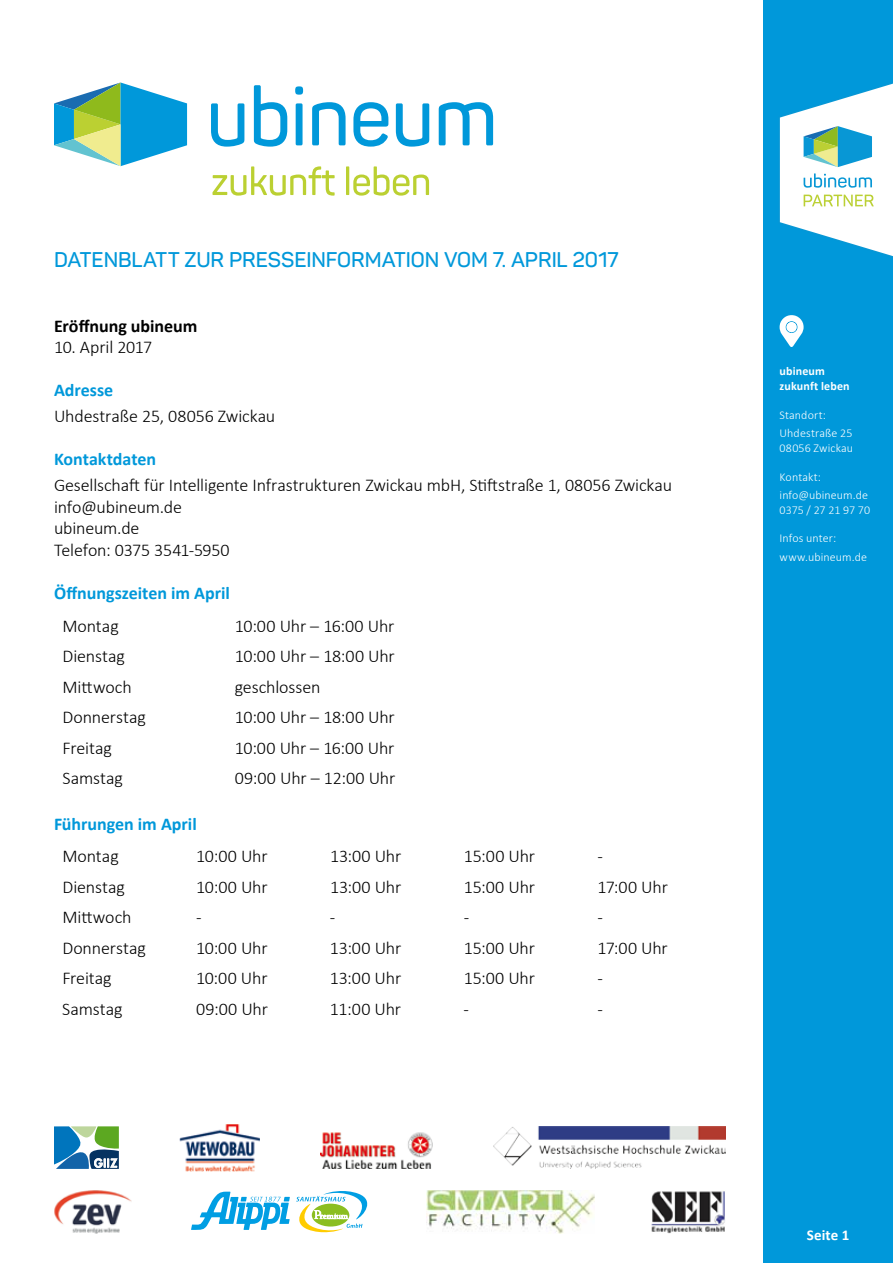
<style>
.page{position:relative;width:893px;height:1263px;background:#fff}
.page>*{position:absolute;margin:0;border:0;box-sizing:border-box;transform-origin:0 0}
.t1{font:600 21px "Panton";letter-spacing:-.005em;color:#0098da}
.t2{font:300 18px/21.6px "Calibri";letter-spacing:-.01em;color:#000}
.t3{font:700 18px "Calibri";letter-spacing:-.005em;color:#0098da}
.t4{font:700 18px "Calibri";letter-spacing:-.005em;color:#000}
.t5{font:700 15px "Calibri";letter-spacing:.005em;color:#fff}
.t6{font:300 12px/18.6px "Calibri";letter-spacing:.01em;color:#fff}
.t7{font:700 12px/14.4px "Calibri";letter-spacing:.01em;color:#fff}
</style>
<div class="page">
<div style="left:763px;top:0;width:130px;height:1263px;background:#0098da"></div>
<svg style="left:779px;top:83px;width:114px;height:174px"></svg>
<svg style="left:54px;top:1126px;width:65px;height:43px"></svg>
<svg style="left:780px;top:315px;width:24px;height:32px"></svg>
<svg style="left:191px;top:1191px;width:177px;height:42px"></svg>
<img style="left:493px;top:1126px;width:232px;height:43px">
<img style="left:321px;top:1132px;width:111px;height:37px">
<img style="left:427px;top:1190px;width:168px;height:43px">
<img style="left:651px;top:1191px;width:74px;height:42px">
<img style="left:180px;top:1124px;width:80px;height:47px">
<img style="left:54px;top:1190px;width:77px;height:43px">
<svg style="left:54px;top:82px;width:133px;height:84px"></svg>
<svg style="left:211px;top:103px;width:33px;height:44px"></svg>
<svg style="left:254px;top:85px;width:33px;height:62px"></svg>
<svg style="left:295px;top:86px;width:8px;height:59px"></svg>
<svg style="left:312px;top:102px;width:34px;height:43px"></svg>
<svg style="left:353px;top:102px;width:35px;height:45px"></svg>
<svg style="left:396px;top:103px;width:33px;height:44px"></svg>
<svg style="left:439px;top:102px;width:54px;height:43px"></svg>
<svg style="left:212px;top:166px;width:123px;height:30px"></svg>
<hr style="left:346px;top:166px;width:3px;height:29px;background:#bbd032">
<svg style="left:353px;top:166px;width:76px;height:30px"></svg>
<p class="t1" style="left:54px;top:246px;width:566px">DATENBLATT ZUR PRESSEINFORMATION VOM 7. APRIL 2017</p>
<p class="t4" style="left:54px;top:314px;width:145px">Eröffnung ubineum</p>
<p class="t2" style="left:54px;top:335px;width:100px">10. April 2017</p>
<p class="t3" style="left:54px;top:379px;width:61px">Adresse</p>
<p class="t2" style="left:54px;top:405px;width:223px">Uhdestraße 25, 08056 Zwickau</p>
<p class="t3" style="left:54px;top:448px;width:104px">Kontaktdaten</p>
<p class="t2" style="left:54px;top:474px;width:620px">Gesellschaft für Intelligente Infrastrukturen Zwickau mbH, Stiftstraße 1, 08056 Zwickau info@ubineum.de<br>ubineum.de<br>Telefon: 0375 3541-5950</p>
<p class="t3" style="left:54px;top:582px;width:177px">Öffnungszeiten im April</p>
<p class="t2" style="left:62px;top:614px;width:58px">Montag</p>
<p class="t2" style="left:235px;top:614px;width:161px">10:00 Uhr – 16:00 Uhr</p>
<p class="t2" style="left:62px;top:644px;width:64px">Dienstag</p>
<p class="t2" style="left:235px;top:644px;width:161px">10:00 Uhr – 18:00 Uhr</p>
<p class="t2" style="left:62px;top:675px;width:71px">Mittwoch</p>
<p class="t2" style="left:235px;top:675px;width:87px">geschlossen</p>
<p class="t2" style="left:62px;top:705px;width:85px">Donnerstag</p>
<p class="t2" style="left:235px;top:705px;width:161px">10:00 Uhr – 18:00 Uhr</p>
<p class="t2" style="left:62px;top:736px;width:51px">Freitag</p>
<p class="t2" style="left:235px;top:736px;width:161px">10:00 Uhr – 16:00 Uhr</p>
<p class="t2" style="left:62px;top:766px;width:62px">Samstag</p>
<p class="t2" style="left:235px;top:766px;width:162px">09:00 Uhr – 12:00 Uhr</p>
<p class="t3" style="left:54px;top:812px;width:144px">Führungen im April</p>
<p class="t2" style="left:62px;top:844px;width:58px">Montag</p>
<p class="t2" style="left:196px;top:844px;width:73px">10:00 Uhr</p>
<p class="t2" style="left:330px;top:844px;width:73px">13:00 Uhr</p>
<p class="t2" style="left:464px;top:844px;width:73px">15:00 Uhr</p>
<p class="t2" style="left:598px;top:844px;width:7px">-</p>
<p class="t2" style="left:62px;top:875px;width:64px">Dienstag</p>
<p class="t2" style="left:196px;top:875px;width:73px">10:00 Uhr</p>
<p class="t2" style="left:330px;top:875px;width:73px">13:00 Uhr</p>
<p class="t2" style="left:464px;top:875px;width:73px">15:00 Uhr</p>
<p class="t2" style="left:597px;top:875px;width:72px">17:00 Uhr</p>
<p class="t2" style="left:62px;top:905px;width:71px">Mittwoch</p>
<p class="t2" style="left:196px;top:905px;width:7px">-</p>
<p class="t2" style="left:330px;top:905px;width:7px">-</p>
<p class="t2" style="left:464px;top:905px;width:7px">-</p>
<p class="t2" style="left:597px;top:905px;width:7px">-</p>
<p class="t2" style="left:62px;top:936px;width:85px">Donnerstag</p>
<p class="t2" style="left:196px;top:936px;width:73px">10:00 Uhr</p>
<p class="t2" style="left:330px;top:936px;width:73px">13:00 Uhr</p>
<p class="t2" style="left:464px;top:936px;width:73px">15:00 Uhr</p>
<p class="t2" style="left:597px;top:936px;width:72px">17:00 Uhr</p>
<p class="t2" style="left:62px;top:966px;width:51px">Freitag</p>
<p class="t2" style="left:196px;top:966px;width:73px">10:00 Uhr</p>
<p class="t2" style="left:330px;top:966px;width:73px">13:00 Uhr</p>
<p class="t2" style="left:464px;top:966px;width:73px">15:00 Uhr</p>
<p class="t2" style="left:597px;top:966px;width:7px">-</p>
<p class="t2" style="left:62px;top:997px;width:62px">Samstag</p>
<p class="t2" style="left:196px;top:997px;width:73px">09:00 Uhr</p>
<p class="t2" style="left:330px;top:997px;width:73px">11:00 Uhr</p>
<p class="t2" style="left:464px;top:997px;width:7px">-</p>
<p class="t2" style="left:597px;top:997px;width:7px">-</p>
<p class="t7" style="left:780px;top:364px;width:72px">ubineum zukunft leben</p>
<p class="t6" style="left:780px;top:405px;width:74px">Standort:<br>Uhdestraße 25</p>
<p class="t6" style="left:780px;top:438px;width:75px">08056 Zwickau</p>
<p class="t6" style="left:780px;top:467px;width:90px">Kontakt: info@ubineum.de</p>
<p class="t6" style="left:780px;top:500px;width:92px">0375 / 27 21 97 70</p>
<p class="t6" style="left:780px;top:528px;width:89px">Infos unter: www.ubineum.de</p>
<p class="t5" style="left:807px;top:1225px;width:44px">Seite 1</p>
</div>
